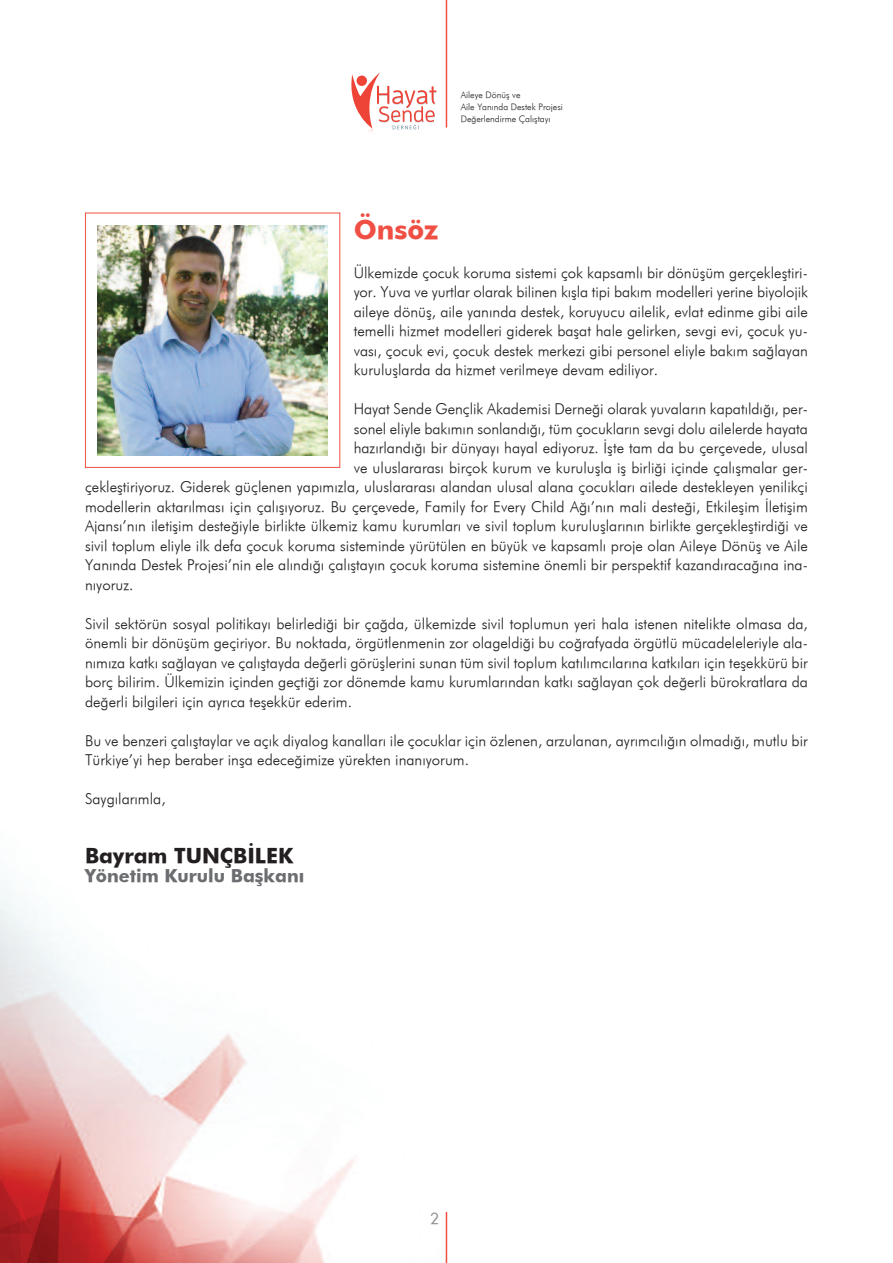
<style>
.page{position:relative;width:893px;height:1263px;background:#fff}
.page>*{position:absolute;margin:0;border:0;box-sizing:border-box;transform-origin:0 0}
.t1{font:27px "Futura Bold BT";color:#ef5043}
.t2{font:21px "Futura Bold BT";color:#231f20}
.t3{font:18px "Futura Bold BT";color:#6c6d70}
.t4{font:15px/19.5px "Futura Light BT";color:#231f20;text-align:justify}
.t5{font:15px "Futura";color:#939598}
.t6{font:9px/12px "Futura Light BT";color:#231f20}
</style>
<div class="page">
<img style="left:0;top:880px;width:446px;height:383px">
<div style="left:85px;top:213px;width:255px;height:255px;border:1px solid #ef5043"></div>
<hr style="left:446px;top:1212px;width:1px;height:51px;background:#ef5043">
<hr style="left:446px;top:0;width:1px;height:128px;background:#ef5043">
<img style="left:98px;top:225px;width:229px;height:230px">
<svg style="left:351px;top:72px;width:86px;height:58px"></svg>
<p class="t6" style="left:461px;top:89px;width:104px">Aileye Dönüş ve<br>Aile Yanında Destek Projesi<br>Değerlendirme Çalıştayı</p>
<h1 class="t1" style="left:354px;top:213px;width:87px">Önsöz</h1>
<p class="t4" style="left:354px;top:262px;width:456px">Ülkemizde çocuk koruma sistemi çok kapsamlı bir dönüşüm gerçekleştiri&shy;yor. Yuva ve yurtlar olarak bilinen kışla tipi bakım modelleri yerine biyolojik aileye dönüş, aile yanında destek, koruyucu ailelik, evlat edinme gibi aile temelli hizmet modelleri giderek başat hale gelirken, sevgi evi, çocuk yu&shy;vası, çocuk evi, çocuk destek merkezi gibi personel eliyle bakım sağlayan kuruluşlarda da hizmet verilmeye devam ediliyor.</p>
<p class="t4" style="left:354px;top:399px;width:456px">Hayat Sende Gençlik Akademisi Derneği olarak yuvaların kapatıldığı, per-</p>
<p class="t4" style="left:354px;top:418px;width:456px">sonel eliyle bakımın sonlandığı, tüm çocukların sevgi dolu ailelerde hayata</p>
<p class="t4" style="left:354px;top:438px;width:456px">hazırlandığı bir dünyayı hayal ediyoruz. İşte tam da bu çerçevede, ulusal</p>
<p class="t4" style="left:354px;top:457px;width:456px">ve uluslararası birçok kurum ve kuruluşla iş birliği içinde çalışmalar ger-</p>
<p class="t4" style="left:85px;top:477px;width:724px">çekleştiriyoruz. Giderek güçlenen yapımızla, uluslararası alandan ulusal alana çocukları ailede destekleyen yenilikçi</p>
<p class="t4" style="left:85px;top:496px;width:724px">modellerin aktarılması için çalışıyoruz. Bu çerçevede, Family for Every Child Ağı’nın mali desteği, Etkileşim İletişim</p>
<p class="t4" style="left:85px;top:516px;width:724px">Ajansı’nın iletişim desteğiyle birlikte ülkemiz kamu kurumları ve sivil toplum kuruluşlarının birlikte gerçekleştirdiği ve</p>
<p class="t4" style="left:85px;top:535px;width:724px">sivil toplum eliyle ilk defa çocuk koruma sisteminde yürütülen en büyük ve kapsamlı proje olan Aileye Dönüş ve Aile</p>
<p class="t4" style="left:85px;top:555px;width:724px">Yanında Destek Projesi’nin ele alındığı çalıştayın çocuk koruma sistemine önemli bir perspektif kazandıracağına ina-</p>
<p class="t4" style="left:85px;top:574px;width:50px">nıyoruz.</p>
<p class="t4" style="left:85px;top:613px;width:724px">Sivil sektörün sosyal politikayı belirlediği bir çağda, ülkemizde sivil toplumun yeri hala istenen nitelikte olmasa da, önemli bir dönüşüm geçiriyor. Bu noktada, örgütlenmenin zor olageldiği bu coğrafyada örgütlü mücadeleleriyle ala&shy;nımıza katkı sağlayan ve çalıştayda değerli görüşlerini sunan tüm sivil toplum katılımcılarına katkıları için teşekkürü bir borç bilirim. Ülkemizin içinden geçtiği zor dönemde kamu kurumlarından katkı sağlayan çok değerli bürokratlara da değerli bilgileri için ayrıca teşekkür ederim.</p>
<p class="t4" style="left:85px;top:730px;width:724px">Bu ve benzeri çalıştaylar ve açık diyalog kanalları ile çocuklar için özlenen, arzulanan, ayrımcılığın olmadığı, mutlu bir<br>Türkiye’yi hep beraber inşa edeceğimize yürekten inanıyorum.</p>
<p class="t4" style="left:85px;top:789px;width:82px">Saygılarımla,</p>
<h2 class="t2" style="left:85px;top:842px;width:210px">Bayram TUNÇBİLEK</h2>
<p class="t3" style="left:85px;top:865px;width:221px">Yönetim Kurulu Başkanı</p>
<p class="t5" style="left:430px;top:1209px;width:10px">2</p>
</div>
